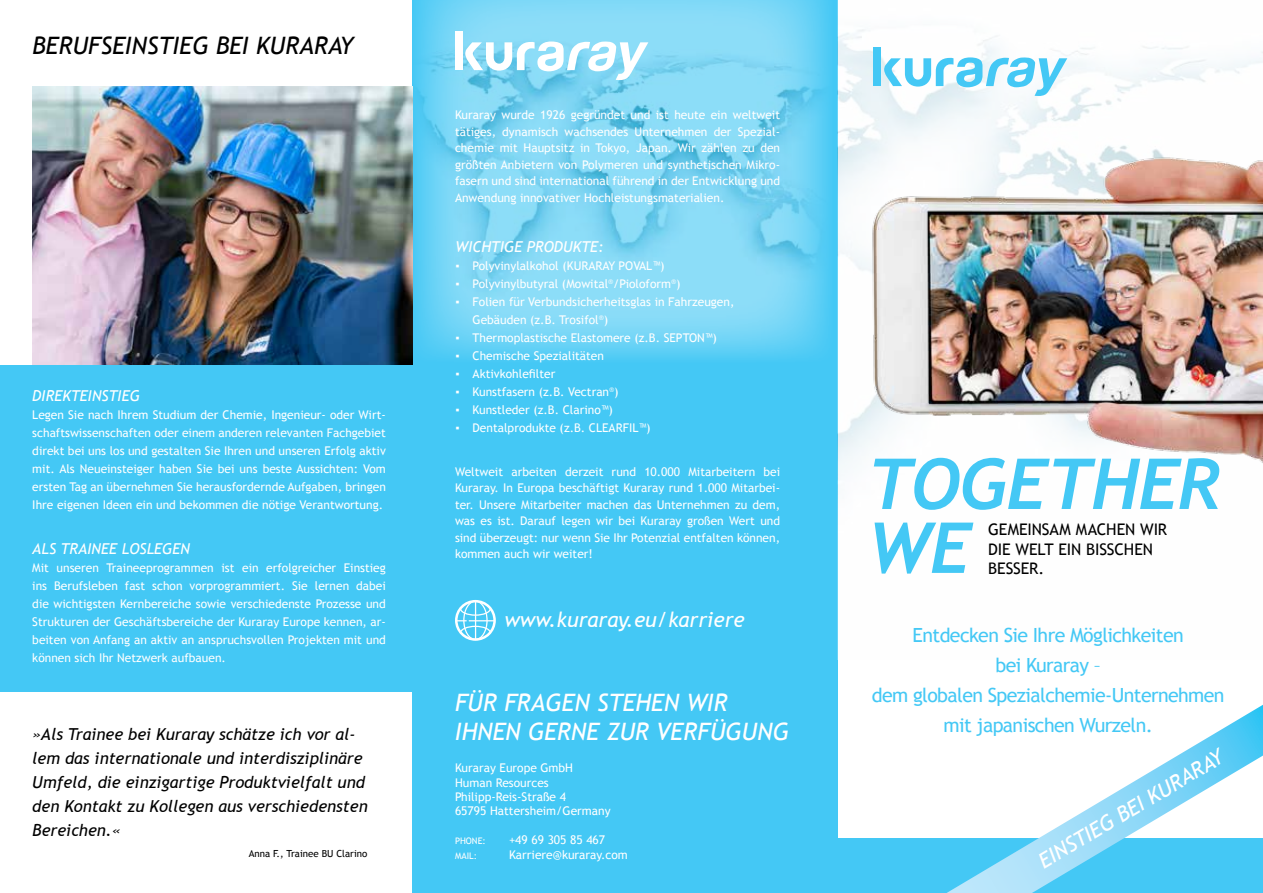
<style>
.page{position:relative;width:1263px;height:893px;background:#fff}
.page>*{position:absolute;margin:0;border:0;box-sizing:border-box;transform-origin:0 0}
.t1{font:italic 700 70.35px/63.9px "Trebuchet";letter-spacing:-.025em;color:#44c8f5}
.t2{font:italic 24px/28.8px "Trebuchet MS";color:#fff}
.t3{font:italic 24px "Trebuchet MS";color:#000}
.t4{font:italic 21px "Trebuchet MS";color:#fff}
.t5{font:19.5px/30px "Trebuchet MS";letter-spacing:-.03em;color:#44c8f5;text-align:center}
.t6{font:italic 16.5px/24px "Trebuchet MS";color:#000}
.t7{font:16.05px/19.2px "Trebuchet MS";letter-spacing:-.01em;color:#000}
.t8{font:italic 15px "Trebuchet MS";color:#fff}
.t9{font:12px/18px "Trebuchet MS";color:#fff;text-align:justify}
.t10{font:9.75px "Trebuchet MS";color:#000}
.t11{font:9px "Trebuchet MS";color:#fff}
</style>
<div class="page">
<div style="left:0;top:365px;width:416px;height:326px;background:#44c8f5"></div>
<div style="left:412px;top:0;width:426px;height:876px;background:#44c8f5"></div>
<img style="left:837px;top:57px;width:426px;height:425px">
<div style="left:412px;top:839px;width:851px;height:54px;background:#44c8f5"></div>
<img style="left:412px;top:0;width:416px;height:363px">
<div style="left:455px;top:32px;width:7px;height:38px;background:#fff"></div>
<svg style="left:465px;top:41px;width:183px;height:39px;background:#afe4f6"></svg>
<div style="left:874px;top:48px;width:7px;height:38px;background:#44c8f5"></div>
<svg style="left:884px;top:57px;width:183px;height:39px"></svg>
<svg style="left:455px;top:600px;width:41px;height:41px"></svg>
<svg style="left:946px;top:705px;width:317px;height:188px"></svg>
<img style="left:32px;top:86px;width:380px;height:279px">
<h2 class="t3" style="left:32px;top:31px;width:323px">BERUFSEINSTIEG BEI KURARAY</h2>
<p class="t8" style="left:32px;top:386px;width:109px">DIREKTEINSTIEG</p>
<p class="t9" style="left:32px;top:405px;width:355px">Legen Sie nach Ihrem Studium der Chemie, Ingenieur- oder Wirt&shy;schaftswissenschaften oder einem anderen relevanten Fachgebiet direkt bei uns los und gestalten Sie Ihren und unseren Erfolg aktiv mit. Als Neueinsteiger haben Sie bei uns beste Aussichten: Vom ersten Tag an übernehmen Sie herausfordernde Aufgaben, bringen Ihre eigenen Ideen ein und bekommen die nötige Verantwortung.</p>
<p class="t8" style="left:32px;top:539px;width:159px">ALS TRAINEE LOSLEGEN</p>
<p class="t9" style="left:32px;top:558px;width:355px">Mit unseren Traineeprogrammen ist ein erfolgreicher Einstieg ins Berufsleben fast schon vorprogrammiert. Sie lernen dabei die wichtigsten Kernbereiche sowie verschiedenste Prozesse und Strukturen der Geschäftsbereiche der Kuraray Europe kennen, ar&shy;beiten von Anfang an aktiv an anspruchsvollen Projekten mit und können sich Ihr Netzwerk aufbauen.</p>
<h3 class="t6" style="left:32px;top:722px;width:337px">»Als Trainee bei Kuraray schätze ich vor al&shy;lem das internationale und interdisziplinäre Umfeld, die einzigartige Produktvielfalt und den Kontakt zu Kollegen aus verschiedensten Bereichen.«</h3>
<p class="t10" style="left:249px;top:848px;width:120px">Anna F., Trainee BU Clarino</p>
<p class="t9" style="left:455px;top:107px;width:327px;line-height:16.5px">Kuraray wurde 1926 gegründet und ist heute ein weltweit tätiges, dynamisch wachsendes Unternehmen der Spezial&shy;chemie mit Hauptsitz in Tokyo, Japan. Wir zählen zu den größten Anbietern von Polymeren und synthetischen Mikro&shy;fasern und sind international führend in der Entwicklung und Anwendung innovativer Hochleistungsmaterialien.</p>
<p class="t8" style="left:456px;top:237px;width:150px">WICHTIGE PRODUKTE:</p>
<p class="t9" style="left:456px;top:256px;width:210px">▪ Polyvinylalkohol (KURARAY POVAL™)</p>
<p class="t9" style="left:456px;top:274px;width:226px">▪ Polyvinylbutyral (Mowital<sup>®</sup>/Pioloform<sup>®</sup>)</p>
<p class="t9" style="left:473px;top:292px;width:263px;text-indent:-17px">▪ Folien für Verbundsicherheitsglas in Fahrzeugen,<br>Gebäuden (z.B. Trosifol<sup>®</sup>)</p>
<p class="t9" style="left:456px;top:328px;width:263px">▪ Thermoplastische Elastomere (z.B. SEPTON™)</p>
<p class="t9" style="left:456px;top:346px;width:150px">▪ Chemische Spezialitäten</p>
<p class="t9" style="left:456px;top:364px;width:101px">▪ Aktivkohlefilter</p>
<p class="t9" style="left:456px;top:382px;width:165px">▪ Kunstfasern (z.B. Vectran<sup>®</sup>)</p>
<p class="t9" style="left:456px;top:400px;width:159px">▪ Kunstleder (z.B. Clarino™)</p>
<p class="t9" style="left:456px;top:418px;width:196px">▪ Dentalprodukte (z.B. CLEARFIL™)</p>
<p class="t9" style="left:455px;top:463px;width:327px;line-height:16.5px">Weltweit arbeiten derzeit rund 10.000 Mitarbeitern bei Kuraray. In Europa beschäftigt Kuraray rund 1.000 Mitarbei&shy;ter. Unsere Mitarbeiter machen das Unternehmen zu dem, was es ist. Darauf legen wir bei Kuraray großen Wert und sind überzeugt: nur wenn Sie Ihr Potenzial entfalten können, kommen auch wir weiter!</p>
<h3 class="t4" style="left:504px;top:607px;width:242px">www.kuraray.eu/karriere</h3>
<h2 class="t2" style="left:455px;top:688px;width:335px">FÜR FRAGEN STEHEN WIR<br>IHNEN GERNE ZUR VERFÜGUNG</h2>
<p class="t9" style="left:455px;top:761px;width:157px;line-height:14.4px;text-align:left">Kuraray Europe GmbH<br>Human Resources<br>Philipp-Reis-Straße 4<br>65795 Hattersheim/Germany</p>
<p class="t11" style="left:455px;top:836px;width:32px">PHONE:</p>
<p class="t9" style="left:509px;top:831px;width:98px">+49 69 305 85 467</p>
<p class="t11" style="left:455px;top:850px;width:24px">MAIL:</p>
<p class="t9" style="left:509px;top:845px;width:120px">Karriere@kuraray.com</p>
<h1 class="t1" style="left:867px;top:453px;width:356px">TOGETHER<br>WE</h1>
<h3 class="t7" style="left:988px;top:520px;width:181px">GEMEINSAM MACHEN WIR<br>DIE WELT EIN BISSCHEN<br>BESSER.</h3>
<h3 class="t5" style="left:872px;top:620px;width:354px">Entdecken Sie Ihre Möglichkeiten<br>bei Kuraray –<br>dem globalen Spezialchemie-Unternehmen mit japanischen Wurzeln.</h3>
<h3 class="t4" style="left:1034px;top:852px;width:212px;rotate:-31deg">EINSTIEG BEI KURARAY</h3>
</div>
